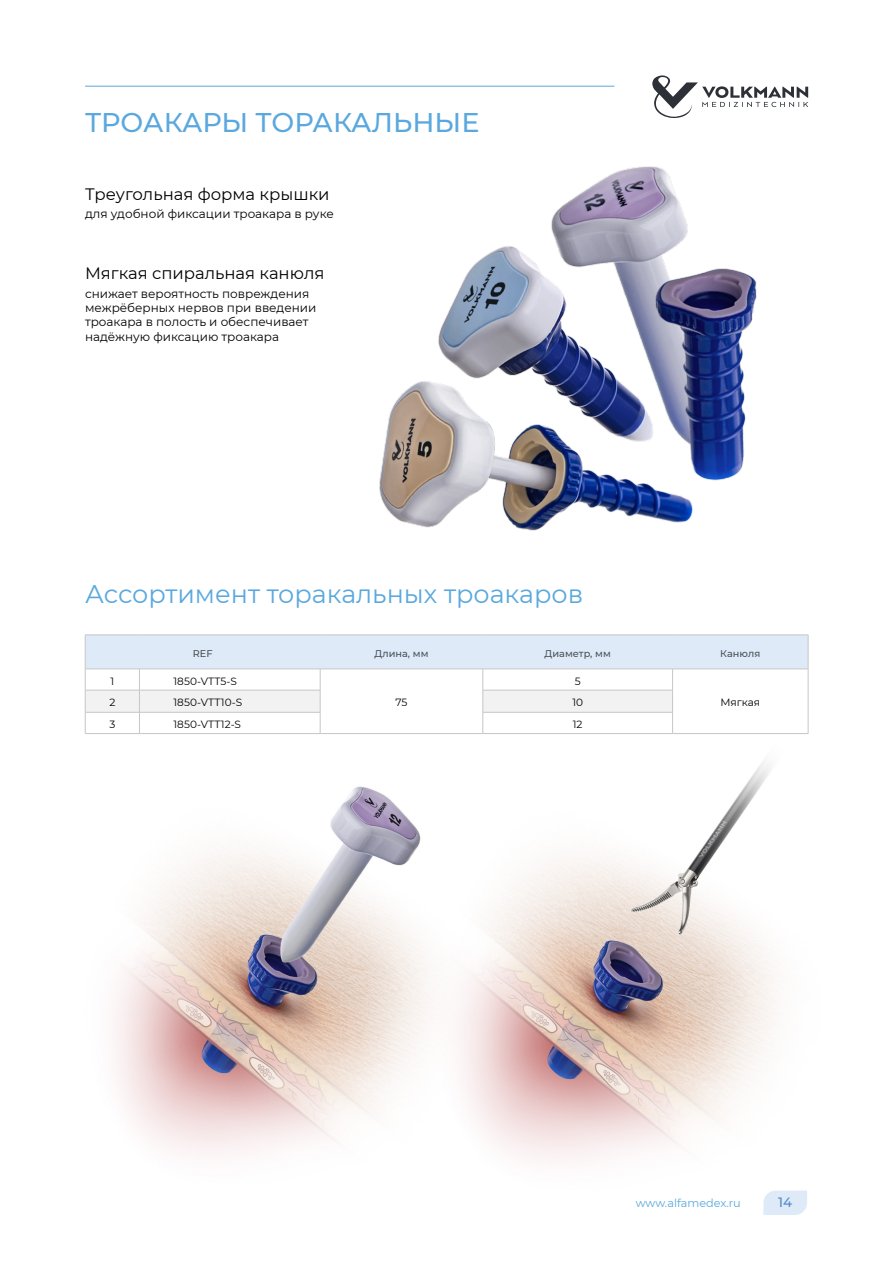
<style>
.page{position:relative;width:893px;height:1263px;background:#fff}
.page>*{position:absolute;margin:0;border:0;box-sizing:border-box;transform-origin:0 0}
.П__Заголовок{font:500 27px "Montserrat";color:#5aa8de}
.П__Заголовок_малый{font:25.5px "Montserrat";color:#5aa8de}
.П__Подзаголовок{font:16.5px "Montserrat";color:#000}
.t1{font:500 13.5px "Montserrat";color:#528bc9}
.П__Текст_8pt__лев_вы{font:12px/14.4px "Montserrat";color:#000}
.t2{font:11.25px "Montserrat";color:#5aa8de}
.Т__Строки__лев_выклю{font:10.5px "Montserrat";letter-spacing:.005em;color:#000}
.Т__Строки__центр_вык{font:10.5px "Montserrat";color:#000}
.Т__Шапка__центр_выкл{font:500 9.75px "Montserrat";letter-spacing:.005em;color:#485156}
</style>
<div class="page">
<img style="left:379px;top:166px;width:378px;height:365px">
<img style="left:84px;top:723px;width:725px;height:436px">
<svg style="left:763px;top:1190px;width:44px;height:25px"></svg>
<svg style="left:652px;top:75px;width:156px;height:43px"></svg>
<hr style="left:85px;top:86px;width:529px;height:1px;background:#5aa8de">
<hr style="left:320px;top:733px;width:163px;height:1px;background:#c6c6c6">
<hr style="left:483px;top:733px;width:190px;height:1px;background:#c6c6c6">
<hr style="left:673px;top:733px;width:135px;height:1px;background:#c6c6c6">
<hr style="left:85px;top:733px;width:54px;height:1px;background:#c6c6c6">
<svg style="left:85px;top:636px;width:724px;height:97px"></svg>
<hr style="left:139px;top:733px;width:181px;height:1px;background:#c6c6c6">
<hr style="left:85px;top:635px;width:54px;height:1px;background:#c6c6c6">
<hr style="left:85px;top:635px;width:1px;height:34px;background:#c6c6c6">
<hr style="left:139px;top:635px;width:181px;height:1px;background:#c6c6c6">
<hr style="left:320px;top:635px;width:163px;height:1px;background:#c6c6c6">
<hr style="left:483px;top:635px;width:190px;height:1px;background:#c6c6c6">
<hr style="left:673px;top:635px;width:135px;height:1px;background:#c6c6c6">
<hr style="left:808px;top:635px;width:1px;height:34px;background:#c6c6c6">
<hr style="left:85px;top:669px;width:54px;height:1px;background:#c6c6c6">
<hr style="left:139px;top:669px;width:181px;height:1px;background:#c6c6c6">
<hr style="left:320px;top:669px;width:163px;height:1px;background:#c6c6c6">
<hr style="left:483px;top:669px;width:190px;height:1px;background:#c6c6c6">
<hr style="left:673px;top:669px;width:135px;height:1px;background:#c6c6c6">
<p class="П__Заголовок" style="left:85px;top:104px;width:396px">ТРОАКАРЫ ТОРАКАЛЬНЫЕ</p>
<p class="П__Подзаголовок" style="left:85px;top:182px;width:246px">Треугольная форма крышки</p>
<p class="П__Текст_8pt__лев_вы" style="left:85px;top:206px;width:250px">для удобной фиксации троакара в руке</p>
<p class="П__Подзаголовок" style="left:85px;top:262px;width:241px">Мягкая спиральная канюля</p>
<p class="П__Текст_8pt__лев_вы" style="left:85px;top:286px;width:233px">снижает вероятность повреждения межрёберных нервов при введении троакара в полость и обеспечивает надёжную фиксацию троакара</p>
<p class="П__Заголовок_малый" style="left:85px;top:576px;width:500px">Ассортимент торакальных троакаров</p>
<p class="Т__Шапка__центр_выкл" style="left:193px;top:646px;width:21px">REF</p>
<p class="Т__Шапка__центр_выкл" style="left:374px;top:646px;width:56px">Длина, мм</p>
<p class="Т__Шапка__центр_выкл" style="left:544px;top:646px;width:68px">Диаметр, мм</p>
<p class="Т__Шапка__центр_выкл" style="left:720px;top:646px;width:42px">Канюля</p>
<p class="Т__Строки__центр_вык" style="left:110px;top:674px;width:5px">1</p>
<p class="Т__Строки__лев_выклю" style="left:173px;top:674px;width:65px">1850-VTT5-S</p>
<p class="Т__Строки__центр_вык" style="left:575px;top:674px;width:7px">5</p>
<p class="Т__Строки__центр_вык" style="left:109px;top:695px;width:7px">2</p>
<p class="Т__Строки__лев_выклю" style="left:173px;top:695px;width:70px">1850-VTT10-S</p>
<p class="Т__Строки__центр_вык" style="left:572px;top:695px;width:12px">10</p>
<p class="Т__Строки__центр_вык" style="left:720px;top:695px;width:41px">Мягкая</p>
<p class="Т__Строки__центр_вык" style="left:109px;top:717px;width:7px">3</p>
<p class="Т__Строки__лев_выклю" style="left:173px;top:717px;width:69px">1850-VTT12-S</p>
<p class="Т__Строки__центр_вык" style="left:573px;top:717px;width:11px">12</p>
<p class="Т__Строки__центр_вык" style="left:396px;top:695px;width:13px">75</p>
<p class="t2" style="left:636px;top:1195px;width:107px">www.alfamedex.ru</p>
<p class="t1" style="left:778px;top:1193px;width:16px">14</p>
</div>
